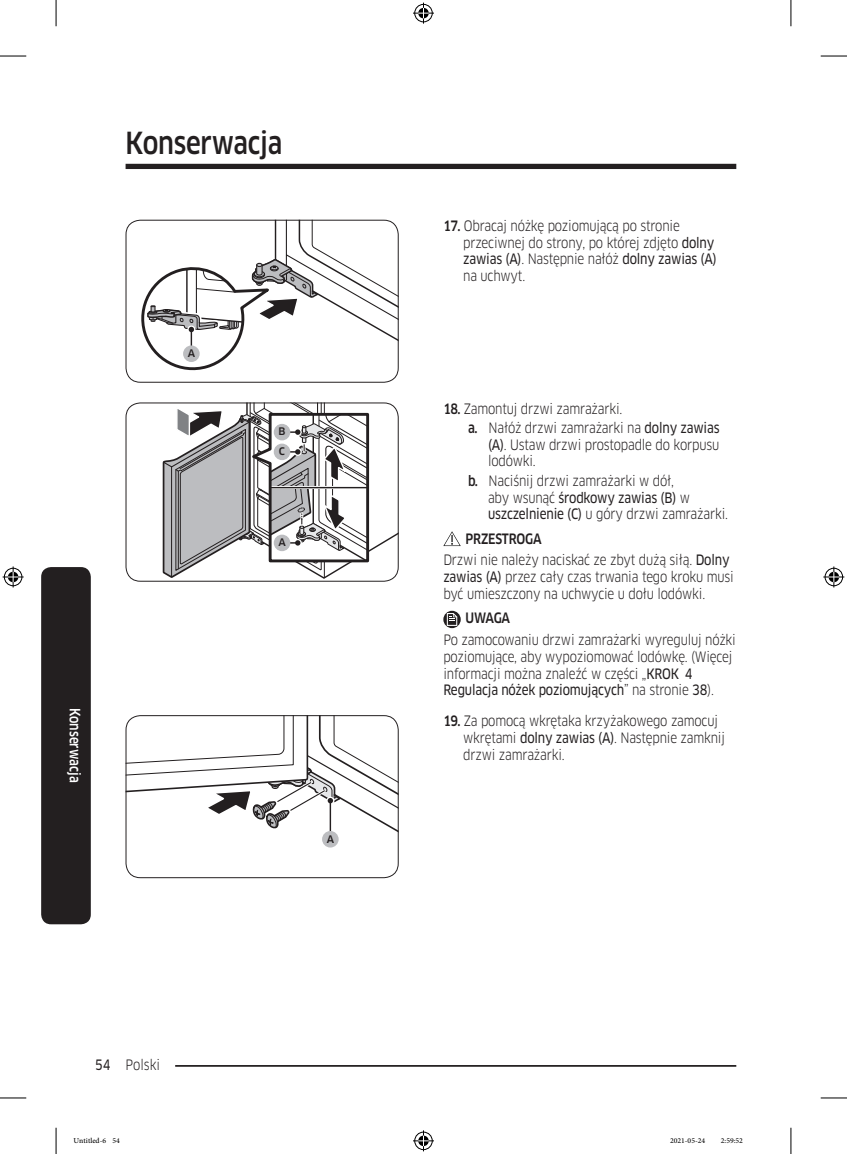
<style>
.page{position:relative;width:847px;height:1154px;background:#fff}
.page>*{position:absolute;margin:0;border:0;box-sizing:border-box;transform-origin:0 0}
.t1{font:500 29.75px "Samsung Clan Pro";letter-spacing:-.01em;color:#231f20;scale:.85 1}
.t2{font:14px/16.8px "Samsung Clan Pro";letter-spacing:-.015em;color:#231f20;scale:.85 1}
.DL_DT_Icon{font:500 14px "Samsung Clan Pro";letter-spacing:-.015em;color:#231f20;scale:.85 1}
.Sidebar{font:500 14px "Samsung Clan Pro";color:#fff;scale:.85 1}
.t3{font:10.5px "Adobe Arabic";color:#000}
.image{font:500 10.15px "Samsung Clan Pro";color:#231f20}
.s1{font-family:"Samsung Clan Pro News"}
.s2{font-weight:500}
</style>
<div class="page">
<div style="left:125px;top:164px;width:611px;height:5px;background:#231f20"></div>
<hr style="left:125px;top:1065px;width:611px;height:2px;background:#231f20">
<div style="left:111px;top:1055px;width:64px;height:17px;background:#fff"></div>
<div style="left:41px;top:567px;width:50px;height:357px;background:#231f20;border-radius:10px"></div>
<svg style="left:141px;top:220px;width:257px;height:163px"></svg>
<div style="left:183px;top:345px;width:16px;height:17px;background:#bcbdc0;border-radius:50%"></div>
<div style="left:125px;top:220px;width:273px;height:163px;border:1px solid #231f20;border-radius:14px"></div>
<svg style="left:162px;top:402px;width:236px;height:178px"></svg>
<div style="left:274px;top:424px;width:16px;height:16px;background:#bcbdc0;border-radius:50%"></div>
<div style="left:125px;top:402px;width:273px;height:180px;border:1px solid #231f20;border-radius:14px"></div>
<svg style="left:443px;top:531px;width:17px;height:15px"></svg>
<svg style="left:443px;top:611px;width:17px;height:17px"></svg>
<svg style="left:446px;top:613px;width:11px;height:13px"></svg>
<svg style="left:127px;top:715px;width:271px;height:163px"></svg>
<div style="left:322px;top:831px;width:16px;height:16px;background:#bcbdc0;border-radius:50%"></div>
<div style="left:125px;top:715px;width:273px;height:163px;border:1px solid #231f20;border-radius:14px"></div>
<svg style="left:0;top:56px;width:26px;height:1px"></svg>
<svg style="left:820px;top:56px;width:26px;height:1px"></svg>
<svg style="left:0;top:1097px;width:26px;height:1px"></svg>
<svg style="left:820px;top:1097px;width:26px;height:1px"></svg>
<svg style="left:56px;top:0;width:1px;height:26px"></svg>
<svg style="left:56px;top:1128px;width:1px;height:26px"></svg>
<svg style="left:790px;top:0;width:1px;height:26px"></svg>
<svg style="left:790px;top:1128px;width:1px;height:26px"></svg>
<svg style="left:413px;top:3px;width:21px;height:21px"></svg>
<svg style="left:413px;top:1130px;width:21px;height:21px"></svg>
<svg style="left:3px;top:566px;width:21px;height:21px"></svg>
<svg style="left:823px;top:566px;width:21px;height:21px"></svg>
<h1 class="t1" style="left:125px;top:125px;width:186px">Konserwacja</h1>
<p class="Sidebar" style="left:83px;top:707px;width:90px;rotate:90deg">Konserwacja</p>
<p class="image" style="left:188px;top:347px;width:9px">A</p>
<p class="image" style="left:278px;top:426px;width:9px">B</p>
<p class="image" style="left:279px;top:445px;width:8px">C</p>
<p class="image" style="left:278px;top:536px;width:9px">A</p>
<p class="image" style="left:326px;top:833px;width:9px">A</p>
<p class="t2" style="left:95px;top:1056px;width:78px"><span class="s1">54</span> Polski</p>
<p class="t2" style="left:463px;top:217px;width:299px;text-indent:-20px"><span class="s2">17.</span> Obracaj nóżkę poziomującą po stronie przeciwnej do strony, po której zdjęto <span class="s1">dolny zawias (A)</span>. Następnie nałóż <span class="s1">dolny zawias (A) </span>na uchwyt.</p>
<p class="t2" style="left:443px;top:400px;width:212px"><span class="s2">18.</span> Zamontuj drzwi zamrażarki.</p>
<p class="t2" style="left:488px;top:419px;width:274px;text-align:justify;text-indent:-20px"><span class="s2">a.</span> Nałóż drzwi zamrażarki na <span class="s1">dolny zawias (A)</span>. Ustaw drzwi prostopadle do korpusu lodówki.</p>
<p class="t2" style="left:488px;top:472px;width:284px;text-indent:-20px"><span class="s2">b.</span> Naciśnij drzwi zamrażarki w dół,<br>aby wsunąć <span class="s1">środkowy zawias (B)</span> w <span class="s1">uszczelnienie (C)</span> u góry drzwi zamrażarki.</p>
<p class="DL_DT_Icon" style="left:465px;top:530px;width:91px">PRZESTROGA</p>
<p class="t2" style="left:443px;top:552px;width:343px">Drzwi nie należy naciskać ze zbyt dużą siłą. <span class="s1">Dolny zawias (A)</span> przez cały czas trwania tego kroku musi być umieszczony na uchwycie u dołu lodówki.</p>
<p class="DL_DT_Icon" style="left:465px;top:610px;width:54px">UWAGA</p>
<p class="t2" style="left:443px;top:631px;width:345px">Po zamocowaniu drzwi zamrażarki wyreguluj nóżki poziomujące, aby wypoziomować lodówkę. (Więcej informacji można znaleźć w części „<span class="s1">KROK 4<br>Regulacja nóżek poziomujących</span>” na stronie <span class="s1">38</span>).</p>
<p class="t2" style="left:463px;top:713px;width:309px;text-indent:-20px"><span class="s2">19.</span> Za pomocą wkrętaka krzyżakowego zamocuj wkrętami <span class="s1">dolny zawias (A)</span>. Następnie zamknij drzwi zamrażarki.</p>
<p class="t3" style="left:74px;top:1133px;width:48px">Untitled-6 54</p>
<p class="t3" style="left:669px;top:1133px;width:37px">2021-05-24</p>
<p class="t3" style="left:720px;top:1133px;width:24px">2:59:52</p>
</div>
